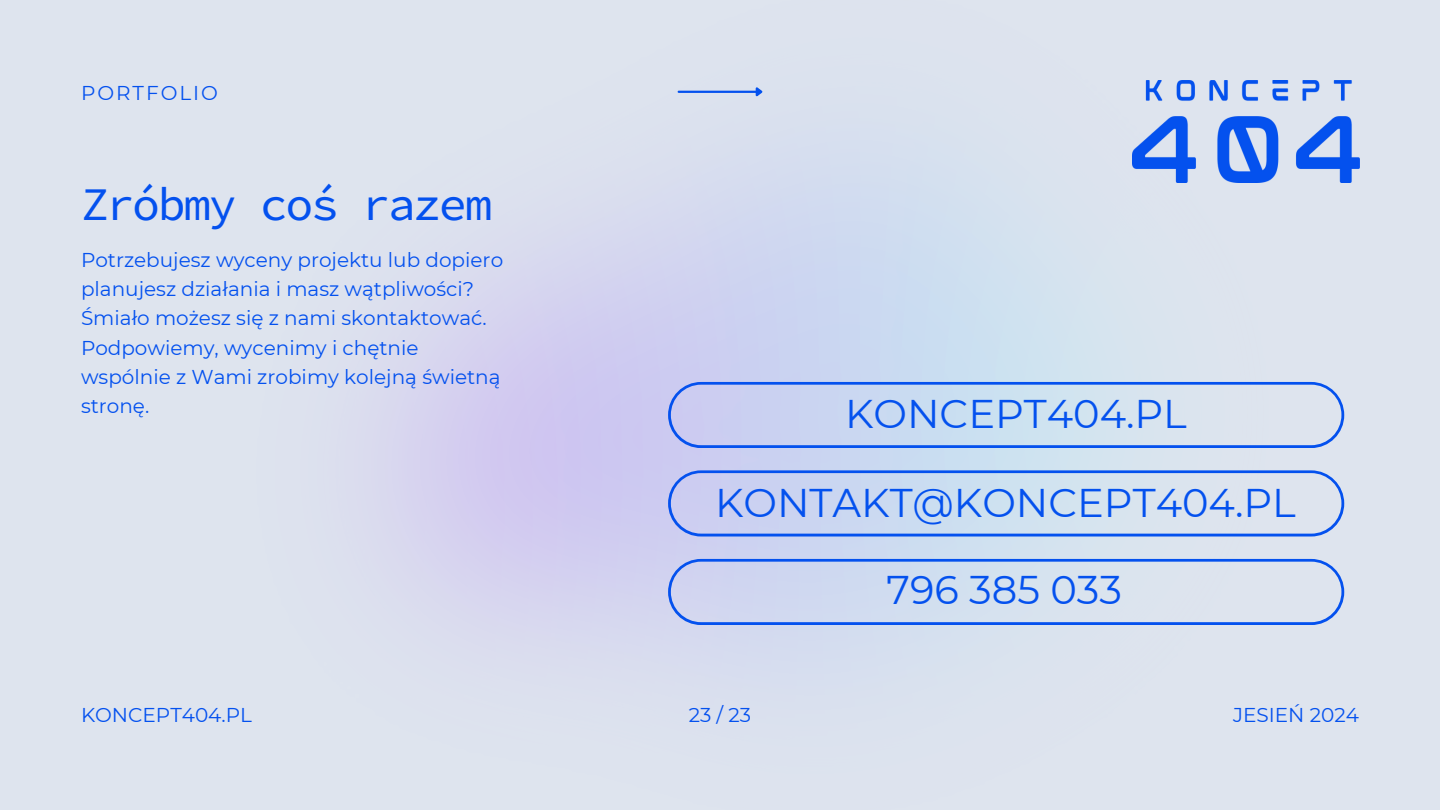
<style>
.page{position:relative;width:1440px;height:810px;background:#dee4ee}
.page>*{position:absolute;margin:0;border:0;box-sizing:border-box;transform-origin:0 0}
.t1{font:40px "Montserrat";color:#0451ee}
.t2{font:40px "Kawkab Mono";letter-spacing:-.06em;color:#0451ee}
.t3{font:20px/29.2px "Montserrat";color:#0451ee}
.t4{font:20px "Montserrat";letter-spacing:.1em;color:#0451ee}
</style>
<div class="page">
<img style="left:377px;top:80px;width:938px;height:561px">
<hr style="left:679px;top:91px;width:77px;height:2px;background:#0451ee">
<svg style="left:754px;top:85px;width:11px;height:15px"></svg>
<svg style="left:668px;top:470px;width:676px;height:66px"></svg>
<svg style="left:668px;top:559px;width:676px;height:66px"></svg>
<svg style="left:668px;top:382px;width:676px;height:66px"></svg>
<img style="left:1133px;top:81px;width:226px;height:101px">
<p class="t4" style="left:81px;top:81px;width:139px">PORTFOLIO</p>
<h3 class="t2" style="left:81px;top:183px;width:413px">Zróbmy coś razem</h3>
<h3 class="t3" style="left:81px;top:245px;width:424px">Potrzebujesz wyceny projektu lub dopiero planujesz działania i masz wątpliwości?<br>Śmiało możesz się z nami skontaktować.<br>Podpowiemy, wycenimy i chętnie wspólnie z Wami zrobimy kolejną świetną stronę.</h3>
<h2 class="t1" style="left:845px;top:390px;width:343px">KONCEPT404.PL</h2>
<p class="t1" style="left:715px;top:478px;width:582px">KONTAKT@KONCEPT404.PL</p>
<p class="t1" style="left:887px;top:565px;width:237px">796 385 033</p>
<h1 class="t3" style="left:81px;top:700px;width:172px">KONCEPT404.PL</h1>
<h2 class="t3" style="left:1233px;top:700px;width:127px">JESIEŃ 2024</h2>
<h1 class="t3" style="left:689px;top:700px;width:64px">23 / 23</h1>
</div>
